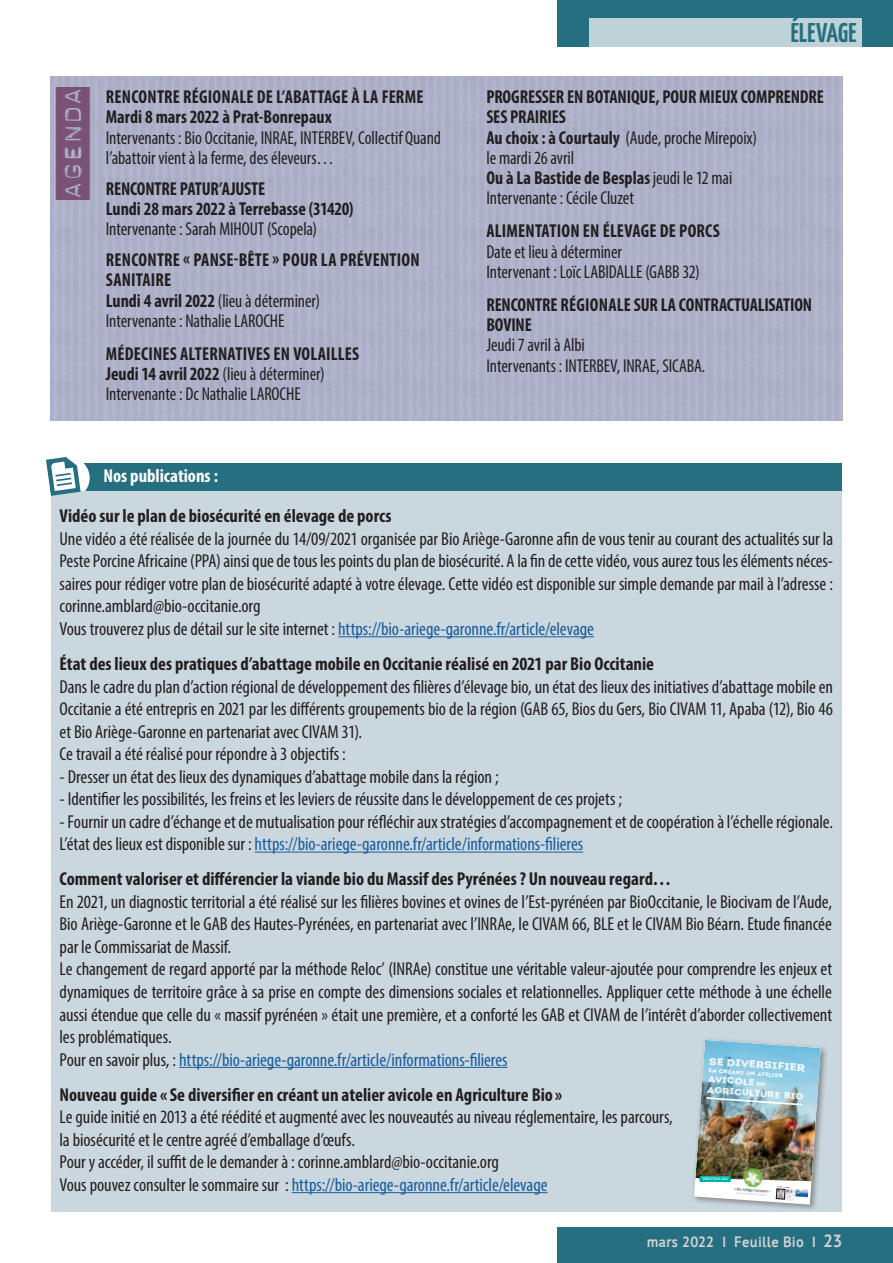
<style>
.page{position:relative;width:893px;height:1263px;background:#fff}
.page>*{position:absolute;margin:0;border:0;box-sizing:border-box;transform-origin:0 0}
.t1{font:33.9px "Dynamoe";color:#7a5275}
.t2{font:27px "Yanone Kaffeesatz Bold";letter-spacing:.005em;color:#266f81}
.t3{font:condensed 18.75px/22.5px "Myriad Pro";letter-spacing:-.005em;color:#231f20}
.t4{font:700 condensed 18.75px/20.2px "Myriad Pro";color:#231f20;scale:.96 1}
.t5{font:700 condensed 18.75px "Myriad Pro";color:#231f20}
.t6{font:condensed 18.75px/20.2px "Myriad Pro";letter-spacing:-.005em;color:#231f20;scale:.96 1}
.t7{font:700 condensed 18.75px "Myriad Pro";color:#fff}
.t8{font:700 15px "Sheep Sans";letter-spacing:.005em;color:#d1d2d4}
.t9{font:10.05px "Intro Rust H2 Base";color:#fff;scale:1.2 1}
.t10{font:9px/10.8px "Intro Rust H2 Base";color:#fff;scale:1.15 1}
.t11{font:5.4px "Intro Rust H2 Base";color:#fff;scale:1.14 1}
.s1{font-weight:400}
.s2{color:#175d9e}
.s3{font-size:5.4px}
.s4{font-size:18px}
</style>
<div class="page">
<div style="left:557px;top:1227px;width:336px;height:36px;background:#266f81"></div>
<div style="left:557px;top:0;width:336px;height:47px;background:#266f81"></div>
<div style="left:589px;top:18px;width:272px;height:31px;background:#bdd3d8"></div>
<div style="left:50px;top:463px;width:792px;height:28px;background:#266f81"></div>
<div style="left:47px;top:457px;width:43px;height:42px;background:#fff;border-radius:50%"></div>
<div style="left:51px;top:491px;width:791px;height:721px;background:#cbd7de"></div>
<hr style="left:338px;top:636px;width:256px;height:1px;background:#175d9e">
<hr style="left:255px;top:852px;width:328px;height:1px;background:#175d9e">
<hr style="left:179px;top:1067px;width:329px;height:1px;background:#175d9e">
<hr style="left:292px;top:1192px;width:256px;height:1px;background:#175d9e">
<svg style="left:46px;top:457px;width:35px;height:39px"></svg>
<div style="left:691px;top:1037px;width:137px;height:175px;background:#231f20;opacity:.43"></div>
<img style="left:694px;top:1040px;width:127px;height:164px">
<img style="left:794px;top:1189px;width:14px;height:8px">
<h1 class="t1" style="left:56px;top:200px;width:115px;rotate:-90deg">Agenda</h1>
<p class="t4" style="left:106px;top:86px;width:332px">RENCONTRE RÉGIONALE DE L’ABATTAGE À LA FERME<br>Mardi 8 mars 2022 à Prat-Bonrepaux</p>
<p class="t6" style="left:106px;top:127px;width:351px">Intervenants : Bio Occitanie, INRAE, INTERBEV, Collectif Quand l’abattoir vient à la ferme, des éleveurs…</p>
<p class="t4" style="left:106px;top:178px;width:260px">RENCONTRE PATUR’AJUSTE<br>Lundi 28 mars 2022 à Terrebasse (31420)</p>
<p class="t6" style="left:106px;top:219px;width:222px">Intervenante : Sarah MIHOUT (Scopela)</p>
<p class="t4" style="left:106px;top:249px;width:328px">RENCONTRE « PANSE-BÊTE » POUR LA PRÉVENTION<br>SANITAIRE<br>Lundi 4 avril 2022 <span class="s1">(lieu à déterminer)<br>Intervenante : Nathalie LAROCHE</span></p>
<p class="t4" style="left:106px;top:343px;width:266px">MÉDECINES ALTERNATIVES EN VOLAILLES<br>Jeudi 14 avril 2022 <span class="s1">(lieu à déterminer)<br>Intervenante : Dc Nathalie LAROCHE</span></p>
<h2 class="t2" style="left:791px;top:16px;width:67px">ÉLEVAGE</h2>
<p class="t4" style="left:486px;top:86px;width:353px">PROGRESSER EN BOTANIQUE, POUR MIEUX COMPRENDRE<br>SES PRAIRIES<br>Au choix : à Courtauly <span class="s1">(Aude, proche Mirepoix)<br>le mardi 26 avril<br></span>Ou à La Bastide de Besplas <span class="s1">jeudi le 12 mai<br>Intervenante : Cécile Cluzet</span></p>
<p class="t4" style="left:487px;top:221px;width:244px">ALIMENTATION EN ÉLEVAGE DE PORCS</p>
<p class="t6" style="left:486px;top:241px;width:224px">Date et lieu à déterminer<br>Intervenant : Loïc LABIDALLE (GABB 32)</p>
<p class="t4" style="left:486px;top:294px;width:341px">RENCONTRE RÉGIONALE SUR LA CONTRACTUALISATION<br>BOVINE</p>
<p class="t6" style="left:486px;top:335px;width:230px">Jeudi 7 avril à Albi<br>Intervenants : INTERBEV, INRAE, SICABA.</p>
<p class="t7" style="left:104px;top:464px;width:116px">Nos publications :</p>
<p class="t5" style="left:60px;top:504px;width:334px">Vidéo sur le plan de biosécurité en élevage de porcs</p>
<p class="t3" style="left:60px;top:527px;width:775px">Une vidéo a été réalisée de la journée du 14/09/2021 organisée par Bio Ariège-Garonne afin de vous tenir au courant des actualités sur la Peste Porcine Africaine (PPA) ainsi que de tous les points du plan de biosécurité. A la fin de cette vidéo, vous aurez tous les éléments néces&shy;saires pour rédiger votre plan de biosécurité adapté à votre élevage. Cette vidéo est disponible sur simple demande par mail à l’adresse : corinne.amblard@bio-occitanie.org<br>Vous trouverez plus de détail sur le site internet : <span class="s2">https://bio-ariege-garonne.fr/article/elevage</span></p>
<p class="t5" style="left:60px;top:652px;width:596px">État des lieux des pratiques d’abattage mobile en Occitanie réalisé en 2021 par Bio Occitanie</p>
<p class="t3" style="left:60px;top:675px;width:775px">Dans le cadre du plan d’action régional de développement des filières d’élevage bio, un état des lieux des initiatives d’abattage mobile en Occitanie a été entrepris en 2021 par les différents groupements bio de la région (GAB 65, Bios du Gers, Bio CIVAM 11, Apaba (12), Bio 46 et Bio Ariège-Garonne en partenariat avec CIVAM 31).<br>Ce travail a été réalisé pour répondre à 3 objectifs :</p>
<p class="t3" style="left:60px;top:765px;width:441px">- Dresser un état des lieux des dynamiques d’abattage mobile dans la région ;</p>
<p class="t3" style="left:60px;top:787px;width:564px">- Identifier les possibilités, les freins et les leviers de réussite dans le développement de ces projets ;</p>
<p class="t3" style="left:60px;top:810px;width:775px">- Fournir un cadre d’échange et de mutualisation pour réfléchir aux stratégies d’accompagnement et de coopération à l’échelle régionale.<br>L’état des lieux est disponible sur : <span class="s2">https://bio-ariege-garonne.fr/article/informations-filieres</span></p>
<p class="t5" style="left:60px;top:867px;width:613px">Comment valoriser et différencier la viande bio du Massif des Pyrénées ? Un nouveau regard…</p>
<p class="t3" style="left:60px;top:890px;width:774px">En 2021, un diagnostic territorial a été réalisé sur les filières bovines et ovines de l’Est-pyrénéen par BioOccitanie, le Biocivam de l’Aude, Bio Ariège-Garonne et le GAB des Hautes-Pyrénées, en partenariat avec l’INRAe, le CIVAM 66, BLE et le CIVAM Bio Béarn. Etude financée par le Commissariat de Massif.<br>Le changement de regard apporté par la méthode Reloc’ (INRAe) constitue une véritable valeur-ajoutée pour comprendre les enjeux et dynamiques de territoire grâce à sa prise en compte des dimensions sociales et relationnelles. Appliquer cette méthode à une échelle aussi étendue que celle du « massif pyrénéen » était une première, et a conforté les GAB et CIVAM de l’intérêt d’aborder collectivement les problématiques.<br>Pour en savoir plus, : <span class="s2">https://bio-ariege-garonne.fr/article/informations-filieres</span></p>
<p class="t5" style="left:60px;top:1083px;width:504px">Nouveau guide «Se diversifier en créant un atelier avicole en Agriculture Bio »</p>
<p class="t3" style="left:60px;top:1105px;width:615px">Le guide initié en 2013 a été réédité et augmenté avec les nouveautés au niveau réglementaire, les parcours, la biosécurité et le centre agréé d’emballage d’œufs.<br>Pour y accéder, il suffit de le demander à : corinne.amblard@bio-occitanie.org<br>Vous pouvez consulter le sommaire sur : <span class="s2">https://bio-ariege-garonne.fr/article/elevage</span></p>
<p class="t9" style="left:710px;top:1055px;width:82px;rotate:4deg">Se diversifier</p>
<p class="t11" style="left:709px;top:1067px;width:67px;rotate:4deg">en créant un atelier</p>
<p class="t10" style="left:708px;top:1074px;width:86px;rotate:4deg">avicole <span class="s3">en </span>agriculture bio</p>
<p class="t8" style="left:647px;top:1233px;width:69px">mars 2022</p>
<p class="t8" style="left:734px;top:1233px;width:110px">Feuille Bio <span class="s4">23</span></p>
</div>
